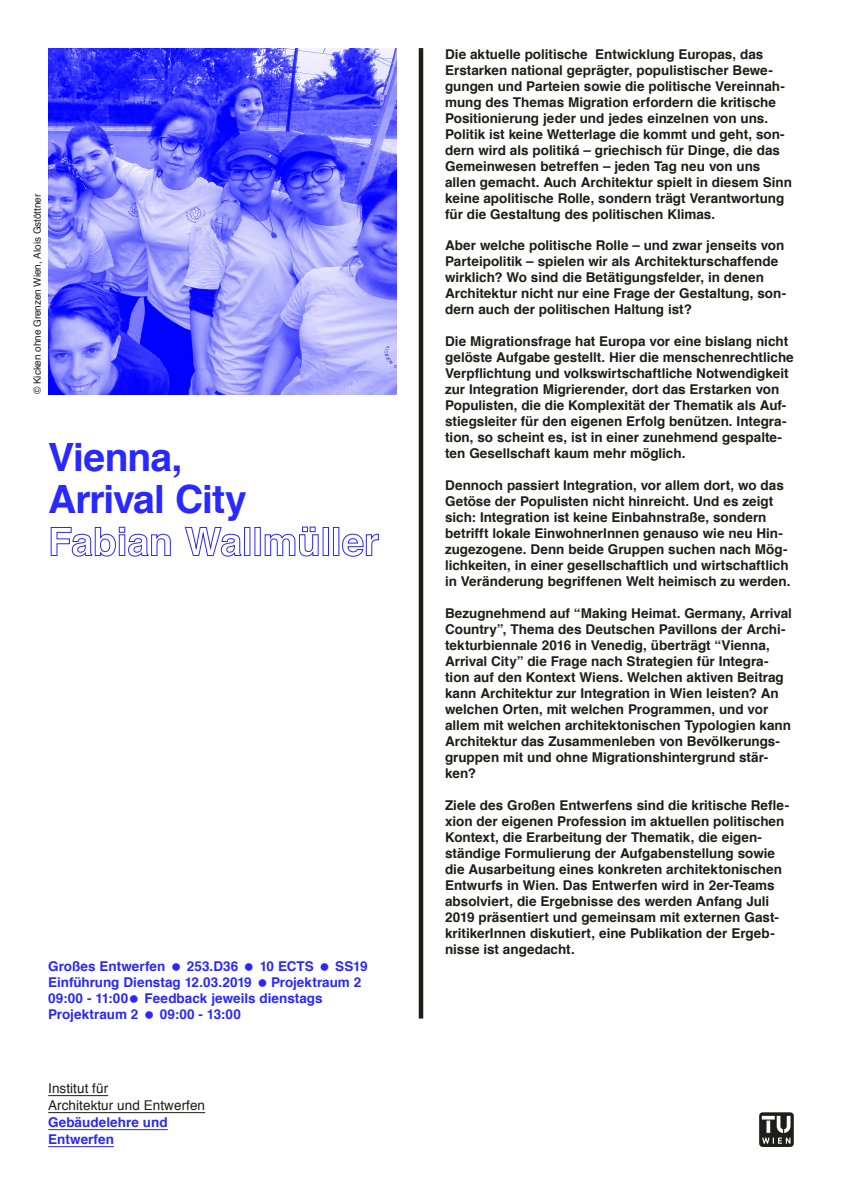
<style>
.page{position:relative;width:842px;height:1192px;background:#fff}
.page>*{position:absolute;margin:0;border:0;box-sizing:border-box;transform-origin:0 0}
.t1{font:700 39px/42.5px "Helvetica";letter-spacing:-.025em;color:#2828ff}
.t2{font:700 13.5px/16px "Helvetica";color:#1d1d1b}
.t3{font:700 13.5px/16px "Helvetica";letter-spacing:.005em;color:#2828ff}
.t4{font:13.5px/17px "Helvetica";letter-spacing:.005em;color:#1d1d1b}
.t5{font:10px "Helvetica";letter-spacing:-.01em;color:#1d1d1b}
</style>
<div class="page">
<hr style="left:48px;top:1095px;width:60px;height:1px;background:#1d1d1b">
<hr style="left:48px;top:1112px;width:157px;height:1px;background:#1d1d1b">
<hr style="left:48px;top:1129px;width:120px;height:1px;background:#2828ff">
<hr style="left:48px;top:1146px;width:66px;height:1px;background:#2828ff">
<svg style="left:759px;top:1112px;width:35px;height:35px"></svg>
<hr style="left:419px;top:48px;width:4px;height:971px;background:#1d1d1b">
<svg style="left:50px;top:526px;width:121px;height:31px"></svg>
<svg style="left:184px;top:526px;width:58px;height:31px"></svg>
<div style="left:244px;top:527px;width:6px;height:29px;border:1px solid #2828ff"></div>
<div style="left:254px;top:527px;width:7px;height:29px;border:1px solid #2828ff"></div>
<svg style="left:264px;top:526px;width:55px;height:31px"></svg>
<div style="left:323px;top:527px;width:6px;height:29px;border:1px solid #2828ff"></div>
<div style="left:333px;top:527px;width:6px;height:29px;border:1px solid #2828ff"></div>
<svg style="left:342px;top:533px;width:37px;height:24px"></svg>
<img style="left:48px;top:48px;width:349px;height:347px">
<p class="t5" style="left:29px;top:394px;width:202px;rotate:-90deg">© Kicken ohne Grenzen Wien, Alois Gstöttner</p>
<h1 class="t1" style="left:48px;top:436px;width:200px">Vienna,<br>Arrival City</h1>
<p class="t3" style="left:48px;top:958px;width:119px">Großes Entwerfen</p>
<p class="t3" style="left:187px;top:958px;width:53px">253.D36</p>
<p class="t3" style="left:260px;top:958px;width:56px">10 ECTS</p>
<p class="t3" style="left:335px;top:958px;width:34px">SS19</p>
<p class="t3" style="left:48px;top:974px;width:205px">Einführung Dienstag 12.03.2019</p>
<p class="t3" style="left:48px;top:974px;width:315px;text-indent:223px">Projektraum 2<br>09:00 - 11:00 Feedback jeweils dienstags<br>Projektraum 2</p>
<p class="t3" style="left:160px;top:1006px;width:83px">09:00 - 13:00</p>
<p class="t4" style="left:48px;top:1080px;width:158px">Institut für<br>Architektur und Entwerfen</p>
<p class="t3" style="left:48px;top:1114px;width:121px;line-height:17px">Gebäudelehre und<br>Entwerfen</p>
<p class="t2" style="left:445px;top:46px;width:348px">Die aktuelle politische Entwicklung Europas, das Erstarken national geprägter, populistischer Bewe&shy;gungen und Parteien sowie die politische Vereinnah&shy;mung des Themas Migration erfordern die kritische Positionierung jeder und jedes einzelnen von uns.<br>Politik ist keine Wetterlage die kommt und geht, son&shy;dern wird als politiká – griechisch für Dinge, die das Gemeinwesen betreffen – jeden Tag neu von uns allen gemacht. Auch Architektur spielt in diesem Sinn keine apolitische Rolle, sondern trägt Verantwortung für die Gestaltung des politischen Klimas.</p>
<p class="t2" style="left:445px;top:238px;width:343px">Aber welche politische Rolle – und zwar jenseits von Parteipolitik – spielen wir als Architekturschaffende wirklich? Wo sind die Betätigungsfelder, in denen Architektur nicht nur eine Frage der Gestaltung, son&shy;dern auch der politischen Haltung ist?</p>
<p class="t2" style="left:445px;top:334px;width:350px">Die Migrationsfrage hat Europa vor eine bislang nicht gelöste Aufgabe gestellt. Hier die menschenrechtliche Verpflichtung und volkswirtschaftliche Notwendigkeit zur Integration Migrierender, dort das Erstarken von Populisten, die die Komplexität der Thematik als Auf&shy;stiegsleiter für den eigenen Erfolg benützen. Integra&shy;tion, so scheint es, ist in einer zunehmend gespalte&shy;ten Gesellschaft kaum mehr möglich.</p>
<p class="t2" style="left:445px;top:478px;width:347px">Dennoch passiert Integration, vor allem dort, wo das Getöse der Populisten nicht hinreicht. Und es zeigt sich: Integration ist keine Einbahnstraße, sondern betrifft lokale EinwohnerInnen genauso wie neu Hin&shy;zugezogene. Denn beide Gruppen suchen nach Mög&shy;lichkeiten, in einer gesellschaftlich und wirtschaftlich in Veränderung begriffenen Welt heimisch zu werden.</p>
<p class="t2" style="left:445px;top:606px;width:348px">Bezugnehmend auf “Making Heimat. Germany, Arrival Country”, Thema des Deutschen Pavillons der Archi&shy;tekturbiennale 2016 in Venedig, überträgt “Vienna, Arrival City” die Frage nach Strategien für Integra&shy;tion auf den Kontext Wiens. Welchen aktiven Beitrag kann Architektur zur Integration in Wien leisten? An welchen Orten, mit welchen Programmen, und vor allem mit welchen architektonischen Typologien kann Architektur das Zusammenleben von Bevölkerungs&shy;gruppen mit und ohne Migrationshintergrund stär&shy;ken?</p>
<p class="t2" style="left:445px;top:798px;width:346px">Ziele des Großen Entwerfens sind die kritische Refle&shy;xion der eigenen Profession im aktuellen politischen Kontext, die Erarbeitung der Thematik, die eigen&shy;ständige Formulierung der Aufgabenstellung sowie die Ausarbeitung eines konkreten architektonischen Entwurfs in Wien. Das Entwerfen wird in 2er-Teams absolviert, die Ergebnisse des werden Anfang Juli 2019 präsentiert und gemeinsam mit externen Gast&shy;kritikerInnen diskutiert, eine Publikation der Ergeb&shy;nisse ist angedacht.</p>
</div>
